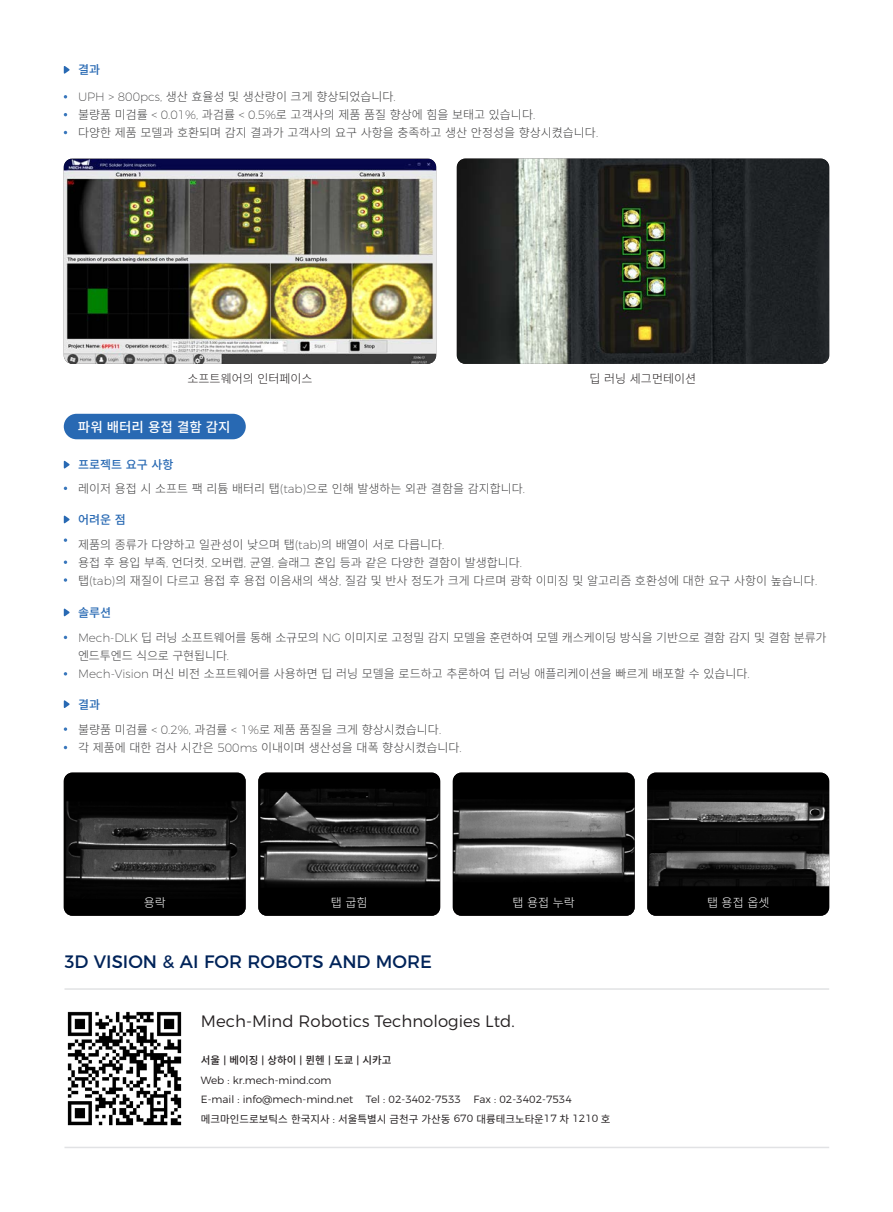
<style>
.page{position:relative;width:893px;height:1212px;background:#fff}
.page>*{position:absolute;margin:0;border:0;box-sizing:border-box;transform-origin:0 0}
.t1{font:18px "Montserrat";color:#002359}
.t2{font:300 16.5px "Montserrat";color:#231f20}
.t3{font:500 13.5px "Noto Sans CJ Ksc";color:#fff}
.t4{font:300 12px/18px "Noto Sans CJ Ksc";color:#3e3e3f}
.t5{font:300 12px "Noto Sans CJ Ksc";color:#231f20}
.t6{font:500 12px "Noto Sans CJ Ksc";color:#2869b3}
.t7{font:300 12px "Noto Sans CJ Ksc";color:#fff}
.t8{font:300 10.5px "Montserrat";color:#231f20}
.t9{font:10.5px "Noto Sans CJ Ksc";color:#231f20}
.t10{font:500 10.5px "Noto Sans CJ Ksc";color:#231f20}
.s1{font-family:"Montserrat";font-weight:200}
.s2{font-family:"Montserrat";font-weight:400}
.s3{font-family:"Montserrat";font-weight:300}
</style>
<div class="page">
<div style="left:64px;top:414px;width:182px;height:25px;background:#2869b3;border-radius:13px"></div>
<svg style="left:64px;top:461px;width:6px;height:7px"></svg>
<svg style="left:64px;top:538px;width:3px;height:4px"></svg>
<svg style="left:64px;top:560px;width:3px;height:4px"></svg>
<svg style="left:64px;top:578px;width:3px;height:4px"></svg>
<svg style="left:64px;top:515px;width:6px;height:8px"></svg>
<svg style="left:64px;top:608px;width:6px;height:8px"></svg>
<svg style="left:64px;top:727px;width:3px;height:4px"></svg>
<svg style="left:64px;top:700px;width:6px;height:8px"></svg>
<img style="left:64px;top:772px;width:182px;height:144px">
<img style="left:258px;top:772px;width:182px;height:144px">
<img style="left:453px;top:772px;width:182px;height:144px">
<img style="left:647px;top:772px;width:182px;height:144px">
<hr style="left:64px;top:988px;width:765px;height:2px;background:#e1e2e4">
<hr style="left:64px;top:1147px;width:765px;height:1px;background:#e1e2e4">
<img style="left:67px;top:1011px;width:115px;height:115px">
<svg style="left:64px;top:66px;width:6px;height:8px"></svg>
<img style="left:64px;top:159px;width:372px;height:205px">
<img style="left:457px;top:159px;width:372px;height:205px">
<p class="t6" style="left:78px;top:63px;width:24px">결과</p>
<p class="t4" style="left:78px;top:88px;width:319px"><span class="s1">UPH &gt; 800pcs,</span> 생산 효율성 및 생산량이 크게 향상되었습니다<span class="s1">.</span></p>
<p class="t4" style="left:78px;top:106px;width:459px">불량품 미검률 <span class="s1">&lt; 0.01%,</span> 과검률 <span class="s1">&lt; 0.5%</span>로 고객사의 제품 품질 향상에 힘을 보태고 있습니다<span class="s1">.</span></p>
<p class="t4" style="left:78px;top:124px;width:522px">다양한 제품 모델과 호환되며 감지 결과가 고객사의 요구 사항을 충족하고 생산 안정성을 향상시켰습니다<span class="s1">.</span></p>
<p class="t5" style="left:188px;top:372px;width:127px">소프트웨어의 인터페이스</p>
<p class="t5" style="left:590px;top:372px;width:108px">딥 러닝 세그먼테이션</p>
<p class="t3" style="left:78px;top:419px;width:154px">파워 배터리 용접 결함 감지</p>
<p class="t6" style="left:78px;top:458px;width:97px">프로젝트 요구 사항</p>
<p class="t4" style="left:78px;top:480px;width:448px">레이저 용접 시 소프트 팩 리튬 배터리 탭<span class="s1">(tab)</span>으로 인해 발생하는 외관 결함을 감지합니다<span class="s1">.</span></p>
<p class="t6" style="left:78px;top:513px;width:49px">어려운 점</p>
<p class="t4" style="left:78px;top:536px;width:368px">제품의 종류가 다양하고 일관성이 낮으며 탭<span class="s1">(tab)</span>의 배열이 서로 다릅니다<span class="s1">.</span></p>
<p class="t4" style="left:78px;top:554px;width:446px">용접 후 용입 부족<span class="s1">,</span> 언더컷<span class="s1">,</span> 오버랩<span class="s1">,</span> 균열<span class="s1">,</span> 슬래그 혼입 등과 같은 다양한 결함이 발생합니다<span class="s1">.</span></p>
<p class="t4" style="left:78px;top:572px;width:741px">탭<span class="s1">(tab)</span>의 재질이 다르고 용접 후 용접 이음새의 색상<span class="s1">,</span> 질감 및 반사 정도가 크게 다르며 광학 이미징 및 알고리즘 호환성에 대한 요구 사항이 높습니다<span class="s1">.</span></p>
<p class="t6" style="left:78px;top:606px;width:35px">솔루션</p>
<p class="t4" style="left:78px;top:629px;width:750px"><span class="s1">Mech-DLK</span> 딥 러닝 소프트웨어를 통해 소규모의 <span class="s1">NG</span> 이미지로 고정밀 감지 모델을 훈련하여 모델 캐스케이딩 방식을 기반으로 결함 감지 및 결함 분류가 엔드투엔드 식으로 구현됩니다<span class="s1">.</span></p>
<p class="t4" style="left:78px;top:665px;width:673px"><span class="s1">Mech-Vision</span> 머신 비전 소프트웨어를 사용하면 딥 러닝 모델을 로드하고 추론하여 딥 러닝 애플리케이션을 빠르게 배포할 수 있습니다<span class="s1">.</span></p>
<p class="t6" style="left:78px;top:697px;width:24px">결과</p>
<p class="t4" style="left:78px;top:720px;width:365px">불량품 미검률 <span class="s1">&lt; 0.2%,</span> 과검률 <span class="s1">&lt; 1%</span>로 제품 품질을 크게 향상시켰습니다<span class="s1">.</span></p>
<p class="t4" style="left:78px;top:738px;width:385px">각 제품에 대한 검사 시간은 <span class="s1">500ms</span> 이내이며 생산성을 대폭 향상시켰습니다<span class="s1">.</span></p>
<p class="t7" style="left:144px;top:896px;width:24px">용락</p>
<p class="t7" style="left:331px;top:896px;width:38px">탭 굽힘</p>
<p class="t7" style="left:512px;top:896px;width:64px">탭 용접 누락</p>
<p class="t7" style="left:707px;top:896px;width:64px">탭 용접 옵셋</p>
<p class="t1" style="left:65px;top:947px;width:369px">3D VISION &amp; AI FOR ROBOTS AND MORE</p>
<p class="t2" style="left:201px;top:1009px;width:315px">Mech-Mind Robotics Technologies Ltd.</p>
<p class="t10" style="left:201px;top:1054px;width:192px">서울 <span class="s2">|</span> 베이징 <span class="s2">|</span> 상하이 <span class="s2">|</span> 뮌헨 <span class="s2">|</span> 도쿄 <span class="s2">|</span> 시카고</p>
<p class="t8" style="left:201px;top:1072px;width:132px">Web : kr.mech-mind.com</p>
<p class="t8" style="left:201px;top:1091px;width:372px">E-mail : info@mech-mind.net Tel : 02-3402-7533 Fax : 02-3402-7534</p>
<p class="t9" style="left:201px;top:1113px;width:411px">메크마인드로보틱스 한국지사 <span class="s3">:</span> 서울특별시 금천구 가산동 <span class="s3">670</span> 대륭테크노타운<span class="s3">17</span> 차 <span class="s3">1210</span> 호</p>
</div>
